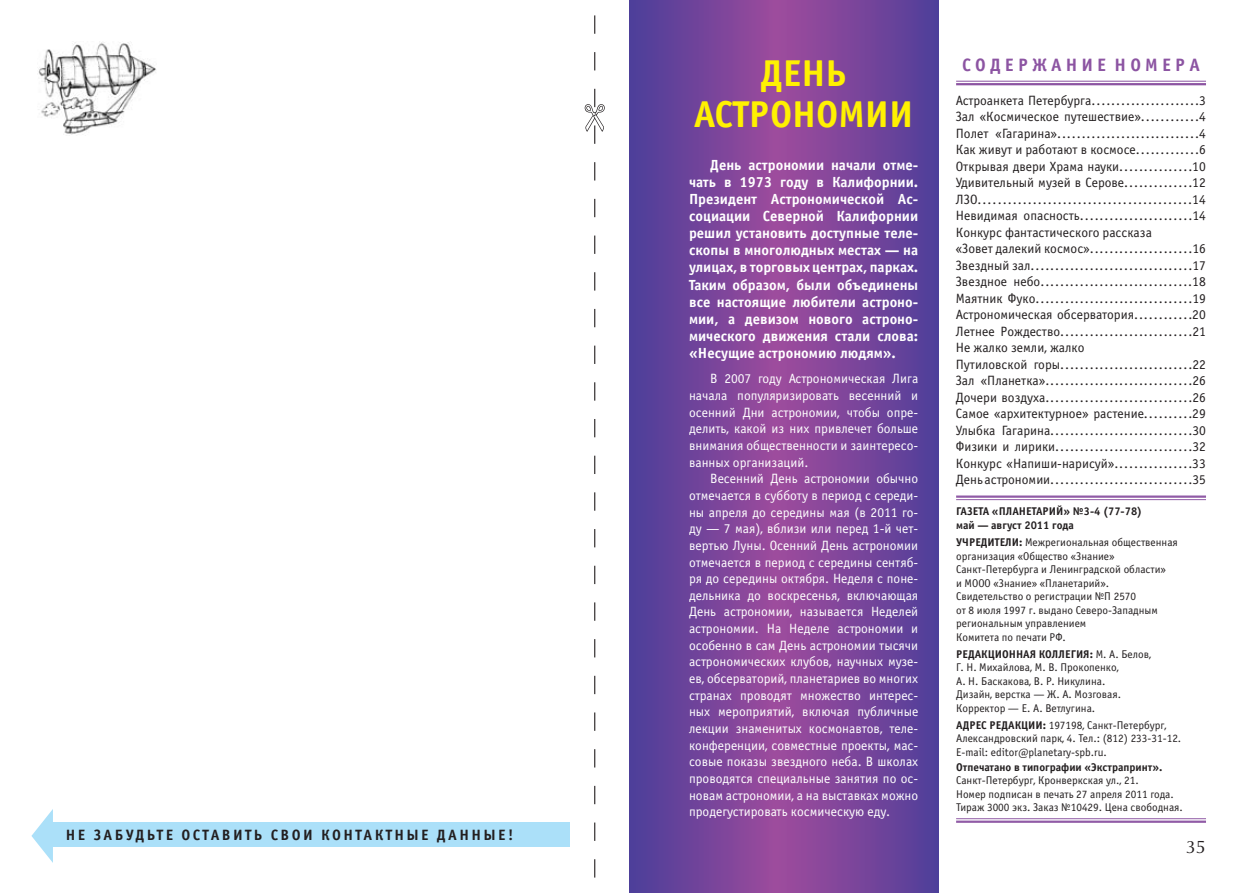
<style>
.page{position:relative;width:1259px;height:893px;background:#fff}
.page>*{position:absolute;margin:0;border:0;box-sizing:border-box;transform-origin:0 0}
.t1{font:700 37.5px/40.5px "Officina Sans C";color:#fff101;text-align:center}
.t2{font:700 18px "Officina Sans C";color:#8c54a2}
.t3{font:18px "Optima";color:#231f20}
.t4{font:700 15px "Officina Sans C";letter-spacing:.16em;color:#231f20}
.t5{font:700 14.7px/17.1px "Officina Sans C";color:#fff;text-align:justify}
.t6{font:13.5px/16.5px "Officina Sans C";color:#231f20}
.t7{font:13.5px/16.6px "Officina Sans C";color:#fff;text-align:justify}
.t8{font:11.25px/13.5px "Officina Sans C";color:#231f20}
.t9{font:700 11.25px/13.5px "Officina Sans C";color:#231f20}
.s1{font-weight:700}
</style>
<div class="page">
<svg style="left:629px;top:1px;width:309px;height:892px;background:#76449a"></svg>
<hr style="left:956px;top:81px;width:250px;height:1px;background:#8c54a2">
<hr style="left:956px;top:83px;width:250px;height:2px;background:#8c54a2">
<hr style="left:956px;top:495px;width:250px;height:3px;background:#905ba6">
<hr style="left:956px;top:499px;width:250px;height:1px;background:#905ba6">
<hr style="left:956px;top:818px;width:250px;height:1px;background:#905ba6">
<hr style="left:956px;top:821px;width:250px;height:2px;background:#905ba6">
<svg style="left:585px;top:15px;width:20px;height:863px"></svg>
<div style="left:47px;top:823px;width:523px;height:24px;background:#abe0f9"></div>
<svg style="left:31px;top:809px;width:22px;height:54px"></svg>
<img style="left:38px;top:42px;width:118px;height:93px">
<p class="t4" style="left:66px;top:829px;width:449px">НЕ ЗАБУДЬТЕ ОСТАВИТЬ СВОИ КОНТАКТНЫЕ ДАННЫЕ!</p>
<h1 class="t1" style="left:694px;top:57px;width:221px">ДЕНЬ<br>АСТРОНОМИИ</h1>
<p class="t5" style="left:689px;top:158px;width:231px;text-indent:21px">День астрономии начали отме&shy;чать в 1973 году в Калифорнии.<br>Президент Астрономической Ас&shy;социации Северной Калифорнии решил установить доступные теле&shy;скопы в многолюдных местах — на улицах, в торговых центрах, парках.<br>Таким образом, были объединены все настоящие любители астроно&shy;мии, а девизом нового астроно&shy;мического движения стали слова: «Несущие астрономию людям».</p>
<p class="t7" style="left:689px;top:372px;width:231px;text-indent:21px">В 2007 году Астрономическая Лига начала популяризировать весенний и осенний Дни астрономии, чтобы опре&shy;делить, какой из них привлечет больше внимания общественности и заинтересо&shy;ванных организаций.</p>
<p class="t7" style="left:689px;top:471px;width:231px;text-indent:21px">Весенний День астрономии обычно отмечается в субботу в период с середи&shy;ны апреля до середины мая (в 2011 го&shy;ду — 7 мая), вблизи или перед 1-й чет&shy;вертью Луны. Осенний День астрономии отмечается в период с середины сентяб&shy;ря до середины октября. Неделя с поне&shy;дельника до воскресенья, включающая День астрономии, называется Неделей астрономии. На Неделе астрономии и особенно в сам День астрономии тысячи астрономических клубов, научных музе&shy;ев, обсерваторий, планетариев во многих странах проводят множество интерес&shy;ных мероприятий, включая публичные лекции знаменитых космонавтов, теле&shy;конференции, совместные проекты, мас&shy;совые показы звездного неба. В школах проводятся специальные занятия по ос&shy;новам астрономии, а на выставках можно продегустировать космическую еду.</p>
<h2 class="t2" style="left:962px;top:59px;width:239px">С О Д Е Р Ж А Н И Е Н О М Е Р А</h2>
<p class="t6" style="left:956px;top:93px;width:251px">Астроанкета Петербурга......................3<br>Зал «Космическое путешествие»............4<br>Полет «Гагарина».............................4<br>Как живут и работают в космосе.............6<br>Открывая двери Храма науки...............10<br>Удивительный музей в Серове..............12<br>ЛЗО...........................................14<br>Невидимая опасность.......................14<br>Конкурс фантастического рассказа<br>«Зовет далекий космос».....................16<br>Звездный зал.................................17<br>Звездное небо...............................18<br>Маятник Фуко................................19<br>Астрономическая обсерватория............20<br>Летнее Рождество...........................21<br>Не жалко земли, жалко<br>Путиловской горы...........................22<br>Зал «Планетка»..............................26<br>Дочери воздуха..............................26<br>Самое «архитектурное» растение..........29<br>Улыбка Гагарина.............................30<br>Физики и лирики............................32<br>Конкурс «Напиши-нарисуй»................33<br>День астрономии.............................35</p>
<p class="t9" style="left:956px;top:506px;width:188px">ГАЗЕТА «ПЛАНЕТАРИЙ» №3-4 (77-78) май — август 2011 года</p>
<p class="t8" style="left:956px;top:536px;width:223px"><span class="s1">УЧРЕДИТЕЛИ:</span> Межрегиональная общественная организация «Общество «Знание» Санкт-Петербурга и Ленинградской области»<br>и МООО «Знание» «Планетарий».<br>Свидетельство о регистрации №П 2570<br>от 8 июля 1997 г. выдано Северо-Западным региональным управлением<br>Комитета по печати РФ.</p>
<p class="t8" style="left:956px;top:648px;width:197px"><span class="s1">РЕДАКЦИОННАЯ КОЛЛЕГИЯ:</span> М. А. Белов,<br>Г. Н. Михайлова, М. В. Прокопенко,<br>А. Н. Баскакова, В. Р. Никулина.<br>Дизайн, верстка — Ж. А. Мозговая.<br>Корректор — Е. А. Ветлугина.</p>
<p class="t8" style="left:956px;top:719px;width:227px"><span class="s1">АДРЕС РЕДАКЦИИ:</span> 197198, Санкт-Петербург,<br>Александровский парк, 4. Тел.: (812) 233-31-12.<br>E-mail: editor@planetary-spb.ru.</p>
<p class="t9" style="left:956px;top:761px;width:208px">Отпечатано в типографии «Экстрапринт».</p>
<p class="t8" style="left:956px;top:775px;width:228px">Санкт-Петербург, Кронверкская ул., 21.<br>Номер подписан в печать 27 апреля 2011 года.<br>Тираж 3000 экз. Заказ №10429. Цена свободная.</p>
<h2 class="t3" style="left:1185px;top:839px;width:22px">35</h2>
</div>
